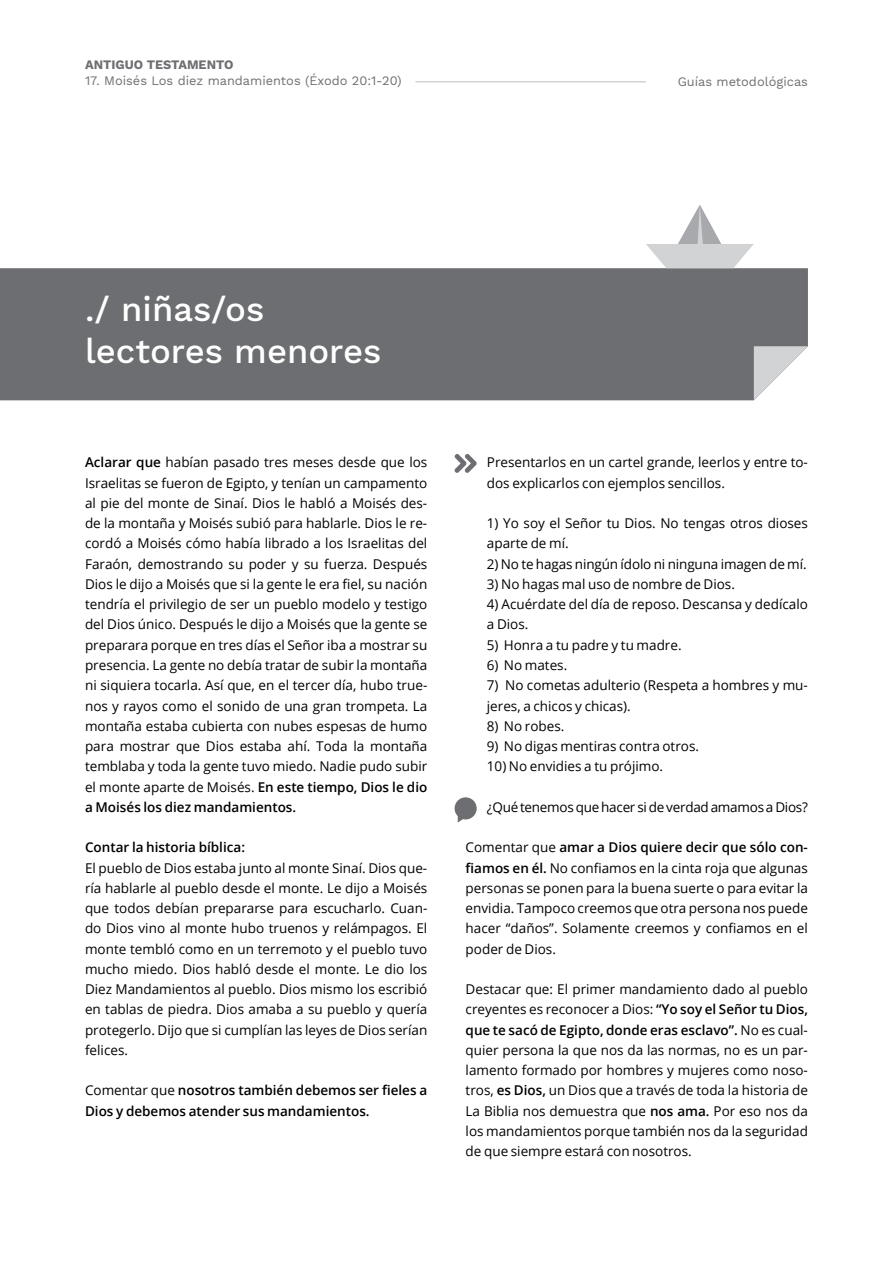
<style>
.page{position:relative;width:893px;height:1263px;background:#fff}
.page>*{position:absolute;margin:0;border:0;box-sizing:border-box;transform-origin:0 0}
.t1{font:500 34.5px/41.4px "Work Sans";color:#fff}
.t2{font:13.5px/20.2px "Open Sans";color:#000;text-align:justify}
.t3{font:600 13.5px/20.2px "Open Sans";color:#000}
.t4{font:13.5px "Open Sans";letter-spacing:-.02em;color:#000}
.t5{font:12.75px "Work Sans";color:#6d6e71}
.t6{font:700 12.75px "Work Sans";color:#6d6e71}
.s1{font-weight:600}
.s2{font-weight:400}
</style>
<div class="page">
<div style="left:0;top:268px;width:808px;height:132px;background:#6d6e71"></div>
<svg style="left:754px;top:346px;width:54px;height:54px"></svg>
<svg style="left:455px;top:797px;width:22px;height:26px"></svg>
<svg style="left:454px;top:454px;width:23px;height:19px"></svg>
<hr style="left:415px;top:81px;width:231px;height:2px;background:#d1d3d4">
<svg style="left:646px;top:205px;width:108px;height:63px"></svg>
<p class="t6" style="left:85px;top:58px;width:150px">ANTIGUO TESTAMENTO</p>
<p class="t5" style="left:85px;top:73px;width:318px">17. Moisés Los diez mandamientos (Éxodo 20:1-20)</p>
<p class="t5" style="left:678px;top:74px;width:132px">Guías metodológicas</p>
<h1 class="t1" style="left:85px;top:290px;width:298px">./ niñas/os lectores menores</h1>
<p class="t2" style="left:85px;top:452px;width:344px"><span class="s1">Aclarar que</span> habían pasado tres meses desde que los Israelitas se fueron de Egipto, y tenían un campamento al pie del monte de Sinaí. Dios le habló a Moisés des&shy;de la montaña y Moisés subió para hablarle. Dios le re&shy;cordó a Moisés cómo había librado a los Israelitas del Faraón, demostrando su poder y su fuerza. Después Dios le dijo a Moisés que si la gente le era fiel, su nación tendría el privilegio de ser un pueblo modelo y testigo del Dios único. Después le dijo a Moisés que la gente se preparara porque en tres días el Señor iba a mostrar su presencia. La gente no debía tratar de subir la montaña ni siquiera tocarla. Así que, en el tercer día, hubo true&shy;nos y rayos como el sonido de una gran trompeta. La montaña estaba cubierta con nubes espesas de humo para mostrar que Dios estaba ahí. Toda la montaña temblaba y toda la gente tuvo miedo. Nadie pudo subir el monte aparte de Moisés. <span class="s1">En este tiempo, Dios le dio a Moisés los diez mandamientos.</span></p>
<p class="t3" style="left:85px;top:837px;width:162px">Contar la historia bíblica:</p>
<p class="t2" style="left:85px;top:857px;width:344px">El pueblo de Dios estaba junto al monte Sinaí. Dios que&shy;ría hablarle al pueblo desde el monte. Le dijo a Moisés que todos debían prepararse para escucharlo. Cuan&shy;do Dios vino al monte hubo truenos y relámpagos. El monte tembló como en un terremoto y el pueblo tuvo mucho miedo. Dios habló desde el monte. Le dio los Diez Mandamientos al pueblo. Dios mismo los escribió en tablas de piedra. Dios amaba a su pueblo y quería protegerlo. Dijo que si cumplían las leyes de Dios serían felices.</p>
<p class="t3" style="left:85px;top:1080px;width:344px"><span class="s2">Comentar que</span> nosotros también debemos ser fieles a<br>Dios y debemos atender sus mandamientos.</p>
<p class="t2" style="left:487px;top:452px;width:323px">Presentarlos en un cartel grande, leerlos y entre to&shy;dos explicarlos con ejemplos sencillos.</p>
<p class="t2" style="left:487px;top:513px;width:323px">1) Yo soy el Señor tu Dios. No tengas otros dioses aparte de mí.</p>
<p class="t2" style="left:487px;top:553px;width:321px">2) No te hagas ningún ídolo ni ninguna imagen de mí.</p>
<p class="t2" style="left:487px;top:574px;width:250px">3) No hagas mal uso de nombre de Dios.</p>
<p class="t2" style="left:487px;top:594px;width:323px">4) Acuérdate del día de reposo. Descansa y dedícalo a Dios.</p>
<p class="t2" style="left:487px;top:634px;width:196px">5) Honra a tu padre y tu madre.</p>
<p class="t2" style="left:487px;top:655px;width:82px">6) No mates.</p>
<p class="t2" style="left:487px;top:675px;width:323px">7) No cometas adulterio (Respeta a hombres y mu&shy;jeres, a chicos y chicas).</p>
<p class="t2" style="left:487px;top:715px;width:79px">8) No robes.</p>
<p class="t2" style="left:487px;top:736px;width:214px">9) No digas mentiras contra otros.</p>
<p class="t2" style="left:487px;top:756px;width:178px">10) No envidies a tu prójimo.</p>
<p class="t4" style="left:487px;top:798px;width:323px">¿Qué tenemos que hacer si de verdad amamos a Dios?</p>
<p class="t2" style="left:466px;top:837px;width:344px">Comentar que <span class="s1">amar a Dios quiere decir que sólo con&shy;fiamos en él.</span> No confiamos en la cinta roja que algunas personas se ponen para la buena suerte o para evitar la envidia. Tampoco creemos que otra persona nos puede hacer “daños”. Solamente creemos y confiamos en el poder de Dios.</p>
<p class="t2" style="left:466px;top:979px;width:344px">Destacar que: El primer mandamiento dado al pueblo creyentes es reconocer a Dios: <span class="s1">“Yo soy el Señor tu Dios, que te sacó de Egipto, donde eras esclavo”.</span> No es cual&shy;quier persona la que nos da las normas, no es un par&shy;lamento formado por hombres y mujeres como noso&shy;tros, <span class="s1">es Dios,</span> un Dios que a través de toda la historia de La Biblia nos demuestra que <span class="s1">nos ama.</span> Por eso nos da los mandamientos porque también nos da la seguridad de que siempre estará con nosotros.</p>
</div>
